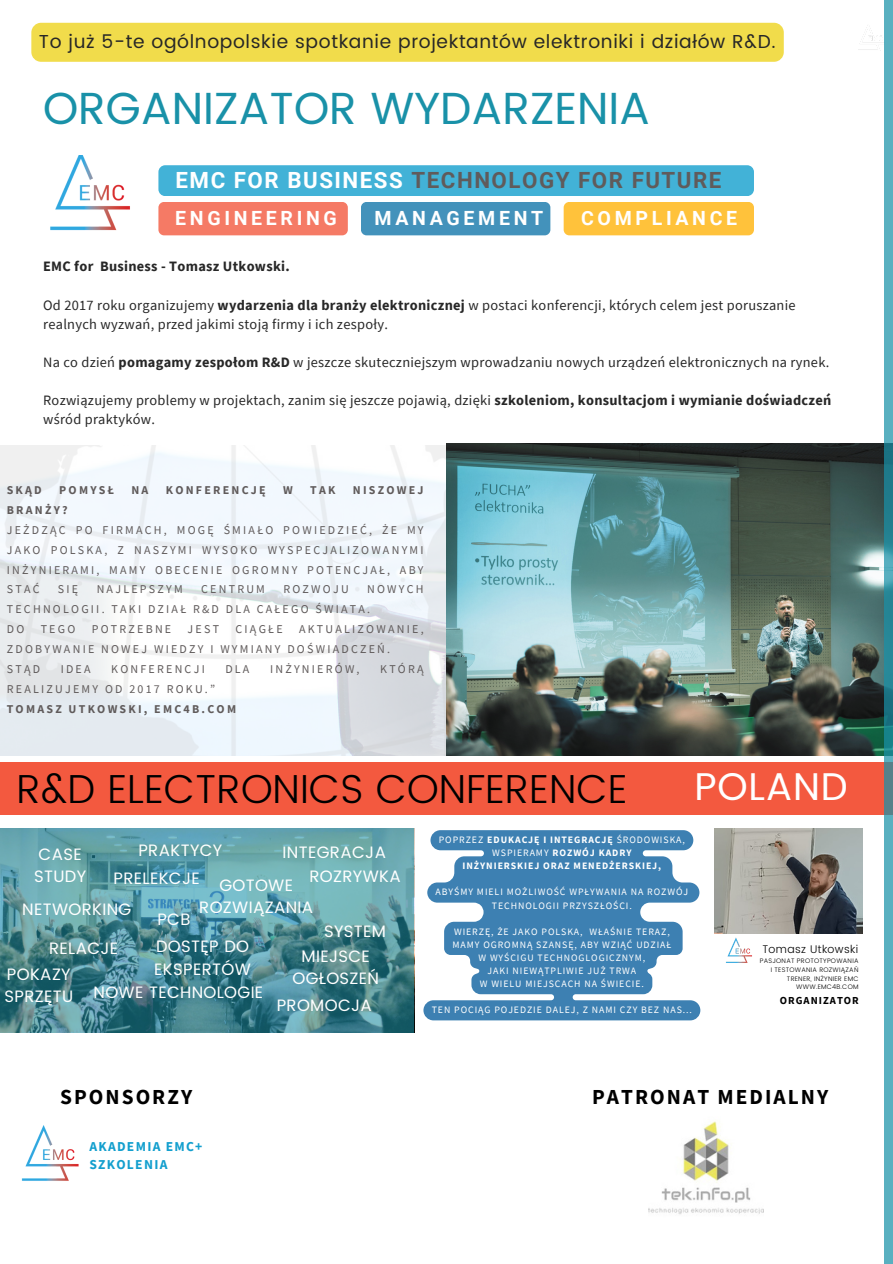
<style>
.page{position:relative;width:893px;height:1264px;background:#fff}
.page>*{position:absolute;margin:0;border:0;box-sizing:border-box;transform-origin:0 0}
.t1{font:44.85px "Poppins";color:#1991a8}
.t2{font:300 40.5px "Poppins";color:#000}
.t3{font:38.55px "Poppins";letter-spacing:.02em;color:#fff}
.t4{font:700 22.35px "Roboto";letter-spacing:.07em;color:#605b5b}
.t5{font:700 21.3px "Source Sans Pro";letter-spacing:.095em;color:#000}
.t6{font:700 19.5px "Roboto";letter-spacing:.185em;color:#fff}
.t7{font:18.75px "Poppins";letter-spacing:.035em;color:#272727}
.t8{font:16.5px/22.5px "Poppins";letter-spacing:.02em;color:#fff;text-align:center}
.t9{font:14.4px/19.2px "Source Sans Pro";letter-spacing:.02em;color:#272727}
.t10{font:700 14.4px "Source Sans Pro";letter-spacing:.02em;color:#272727}
.t11{font:700 13.5px "Source Sans Pro";letter-spacing:.095em;color:#139fce}
.t12{font:12px/20px "Source Sans Pro";letter-spacing:.185em;color:#605b5b}
.t13{font:700 12px "Source Sans Pro";letter-spacing:.185em;color:#605b5b}
.t14{font:300 11.1px "Poppins";letter-spacing:.035em;color:#000}
.t15{font:700 10.65px "Source Sans Pro";letter-spacing:.095em;color:#000}
.t16{font:9.75px "Source Sans Pro";letter-spacing:.095em;color:#fff}
.t17{font:700 9.75px "Source Sans Pro";letter-spacing:.095em;color:#fff}
.t18{font:300 6.6px "Poppins";letter-spacing:.035em;color:#000}
.s1{color:#fff}
.s2{font-weight:700}
.s3{font-weight:400}
</style>
<div class="page">
<svg style="left:0;top:828px;width:414px;height:204px;background:#52919a"></svg>
<div style="left:0;top:762px;width:892px;height:52px;background:#f3593f"></div>
<img style="left:446px;top:444px;width:437px;height:311px">
<img style="left:858px;top:25px;width:25px;height:25px">
<svg style="left:883px;top:0;width:9px;height:1263px;background:#5ba8b6"></svg>
<div style="left:361px;top:202px;width:189px;height:33px;background:#4392bb;border-radius:6px"></div>
<div style="left:158px;top:202px;width:190px;height:33px;background:#f57a65;border-radius:6px"></div>
<div style="left:563px;top:202px;width:191px;height:33px;background:#ffc23b;border-radius:6px"></div>
<img style="left:50px;top:156px;width:80px;height:75px">
<div style="left:158px;top:165px;width:595px;height:31px;background:#42b2d7;border-radius:7px"></div>
<img style="left:648px;top:1121px;width:115px;height:93px">
<img style="left:714px;top:828px;width:148px;height:105px">
<img style="left:726px;top:937px;width:26px;height:26px">
<svg style="left:423px;top:830px;width:277px;height:190px;fill:#3d80b2"></svg>
<div style="left:31px;top:23px;width:752px;height:39px;background:#f1dc4b;border-radius:10px"></div>
<img style="left:21px;top:1125px;width:58px;height:56px">
<h6 class="t7" style="left:39px;top:30px;width:738px">To już 5-te ogólnopolskie spotkanie projektantów elektroniki i działów R&amp;D.</h6>
<h6 class="t1" style="left:43px;top:82px;width:608px">ORGANIZATOR WYDARZENIA</h6>
<h3 class="t4" style="left:175px;top:167px;width:547px"><span class="s1">EMC FOR BUSINESS</span> TECHNOLOGY FOR FUTURE</h3>
<h1 class="t6" style="left:175px;top:207px;width:163px">ENGINEERING</h1>
<h1 class="t6" style="left:374px;top:207px;width:170px">MANAGEMENT</h1>
<h1 class="t6" style="left:581px;top:207px;width:157px">COMPLIANCE</h1>
<h6 class="t10" style="left:43px;top:257px;width:248px">EMC for Business - Tomasz Utkowski.</h6>
<h6 class="t9" style="left:43px;top:295px;width:754px">Od 2017 roku organizujemy <span class="s2">wydarzenia dla branży elektronicznej</span> w postaci konferencji, których celem jest poruszanie realnych wyzwań, przed jakimi stoją firmy i ich zespoły.</h6>
<h6 class="t9" style="left:43px;top:352px;width:787px">Na co dzień <span class="s2">pomagamy zespołom R&amp;D</span> w jeszcze skuteczniejszym wprowadzaniu nowych urządzeń elektronicznych na rynek.</h6>
<h6 class="t9" style="left:43px;top:390px;width:789px">Rozwiązujemy problemy w projektach, zanim się jeszcze pojawią, dzięki <span class="s2">szkoleniom, konsultacjom i wymianie doświadczeń </span>wśród praktyków.</h6>
<p class="t13" style="left:7px;top:482px;width:37px">SKĄD</p>
<p class="t13" style="left:59px;top:482px;width:56px">POMYSŁ</p>
<p class="t13" style="left:131px;top:482px;width:19px">NA</p>
<p class="t13" style="left:166px;top:482px;width:101px">KONFERENCJĘ</p>
<p class="t13" style="left:283px;top:482px;width:11px">W</p>
<p class="t13" style="left:310px;top:482px;width:27px">TAK</p>
<p class="t13" style="left:353px;top:482px;width:72px">NISZOWEJ</p>
<p class="t13" style="left:7px;top:502px;width:62px">BRANŻY?</p>
<p class="t12" style="left:7px;top:519px;width:418px;text-align:justify">JEŻDZĄC PO FIRMACH, MOGĘ ŚMIAŁO POWIEDZIEĆ, ŻE MY JAKO POLSKA, Z NASZYMI WYSOKO WYSPECJALIZOWANYMI INŻYNIERAMI, MAMY OBECENIE OGROMNY POTENCJAŁ, ABY STAĆ</p>
<p class="t12" style="left:7px;top:579px;width:418px;text-indent:360px">NOWYCH<br>TECHNOLOGII. TAKI DZIAŁ R&amp;D DLA CAŁEGO ŚWIATA.</p>
<p class="t12" style="left:7px;top:619px;width:19px">DO</p>
<p class="t12" style="left:41px;top:619px;width:36px">TEGO</p>
<p class="t12" style="left:92px;top:619px;width:81px">POTRZEBNE</p>
<p class="t12" style="left:188px;top:619px;width:33px">JEST</p>
<p class="t12" style="left:235px;top:619px;width:49px">CIĄGŁE</p>
<p class="t12" style="left:58px;top:579px;width:22px">SIĘ</p>
<p class="t12" style="left:97px;top:579px;width:88px">NAJLEPSZYM</p>
<p class="t12" style="left:201px;top:579px;width:65px">CENTRUM</p>
<p class="t12" style="left:283px;top:579px;width:67px">ROZWOJU</p>
<p class="t12" style="left:7px;top:619px;width:418px;text-indent:292px">AKTUALIZOWANIE,<br>ZDOBYWANIE NOWEJ WIEDZY I WYMIANY DOŚWIADCZEŃ.</p>
<p class="t12" style="left:7px;top:658px;width:35px">STĄD</p>
<p class="t12" style="left:61px;top:658px;width:31px">IDEA</p>
<p class="t12" style="left:111px;top:658px;width:95px">KONFERENCJI</p>
<p class="t12" style="left:225px;top:658px;width:26px">DLA</p>
<p class="t12" style="left:270px;top:658px;width:91px">INŻYNIERÓW,</p>
<p class="t12" style="left:380px;top:658px;width:45px">KTÓRĄ</p>
<p class="t12" style="left:7px;top:678px;width:210px">REALIZUJEMY OD 2017 ROKU.”</p>
<p class="t13" style="left:7px;top:701px;width:231px">TOMASZ UTKOWSKI, EMC4B.COM</p>
<h6 class="t2" style="left:17px;top:765px;width:612px">R&amp;D ELECTRONICS CONFERENCE</h6>
<h6 class="t3" style="left:694px;top:763px;width:155px">POLAND</h6>
<p class="t8" style="left:138px;top:838px;width:85px">PRAKTYCY</p>
<p class="t8" style="left:282px;top:841px;width:105px">INTEGRACJA</p>
<p class="t8" style="left:34px;top:842px;width:54px;text-align:left">CASE<br>STUDY</p>
<p class="t8" style="left:309px;top:865px;width:93px">ROZRYWKA</p>
<p class="t8" style="left:113px;top:866px;width:88px">PRELEKCJE</p>
<p class="t8" style="left:199px;top:873px;width:116px">GOTOWE<br>ROZWIĄZANIA</p>
<p class="t8" style="left:22px;top:898px;width:111px">NETWORKING</p>
<p class="t8" style="left:157px;top:908px;width:35px">PCB</p>
<p class="t8" style="left:324px;top:920px;width:63px">SYSTEM</p>
<p class="t8" style="left:49px;top:936px;width:71px">RELACJE</p>
<p class="t8" style="left:156px;top:935px;width:94px">DOSTĘP DO</p>
<p class="t8" style="left:7px;top:962px;width:65px">POKAZY</p>
<p class="t8" style="left:154px;top:957px;width:98px">EKSPERTÓW</p>
<p class="t8" style="left:4px;top:985px;width:70px">SPRZĘTU</p>
<p class="t8" style="left:94px;top:981px;width:171px">NOWE TECHNOLOGIE</p>
<p class="t8" style="left:292px;top:944px;width:88px">MIEJSCE<br>OGŁOSZEŃ</p>
<p class="t8" style="left:277px;top:994px;width:97px">PROMOCJA</p>
<h6 class="t5" style="left:60px;top:1083px;width:133px">SPONSORZY</h6>
<h3 class="t11" style="left:89px;top:1137px;width:115px">AKADEMIA EMC+</h3>
<p class="t11" style="left:89px;top:1155px;width:80px">SZKOLENIA</p>
<p class="t17" style="left:439px;top:833px;width:248px"><span class="s3">POPRZEZ</span> EDUKACJĘ I INTEGRACJĘ <span class="s3">ŚRODOWISKA,</span></p>
<p class="t17" style="left:492px;top:846px;width:141px"><span class="s3">WSPIERAMY</span> ROZWÓJ KADRY</p>
<p class="t17" style="left:462px;top:859px;width:200px">INŻYNIERSKIEJ ORAZ MENEDŻERSKIEJ,</p>
<p class="t16" style="left:435px;top:885px;width:254px">ABYŚMY MIELI MOŻLIWOŚĆ WPŁYWANIA NA ROZWÓJ</p>
<p class="t16" style="left:492px;top:898px;width:141px">TECHNOLOGII PRZYSZŁOŚCI.</p>
<p class="t16" style="left:454px;top:925px;width:217px">WIERZĘ, ŻE JAKO POLSKA, WŁAŚNIE TERAZ,</p>
<p class="t16" style="left:452px;top:938px;width:220px">MAMY OGROMNĄ SZANSĘ, ABY WZIĄĆ UDZIAŁ</p>
<p class="t16" style="left:478px;top:951px;width:168px">W WYŚCIGU TECHNOGLOGICZNYM,</p>
<p class="t16" style="left:487px;top:964px;width:150px">JAKI NIEWĄTPLIWIE JUŻ TRWA</p>
<h1 class="t16" style="left:479px;top:977px;width:166px">W WIELU MIEJSCACH NA ŚWIECIE.</h1>
<h6 class="t16" style="left:432px;top:1003px;width:262px">TEN POCIĄG POJEDZIE DALEJ, Z NAMI CZY BEZ NAS...</h6>
<h6 class="t14" style="left:762px;top:942px;width:97px">Tomasz Utkowski</h6>
<h6 class="t18" style="left:759px;top:956px;width:100px">PASJONAT PROTOTYPOWANIA</h6>
<h6 class="t18" style="left:770px;top:965px;width:89px">I TESTOWANIA ROZWIĄZAŃ</h6>
<h6 class="t18" style="left:786px;top:974px;width:73px">TRENER, INŻYNIER EMC</h6>
<h6 class="t18" style="left:796px;top:983px;width:64px">WWW.EMC4B.COM</h6>
<p class="t15" style="left:779px;top:993px;width:80px">ORGANIZATOR</p>
<p class="t5" style="left:592px;top:1083px;width:238px">PATRONAT MEDIALNY</p>
</div>
